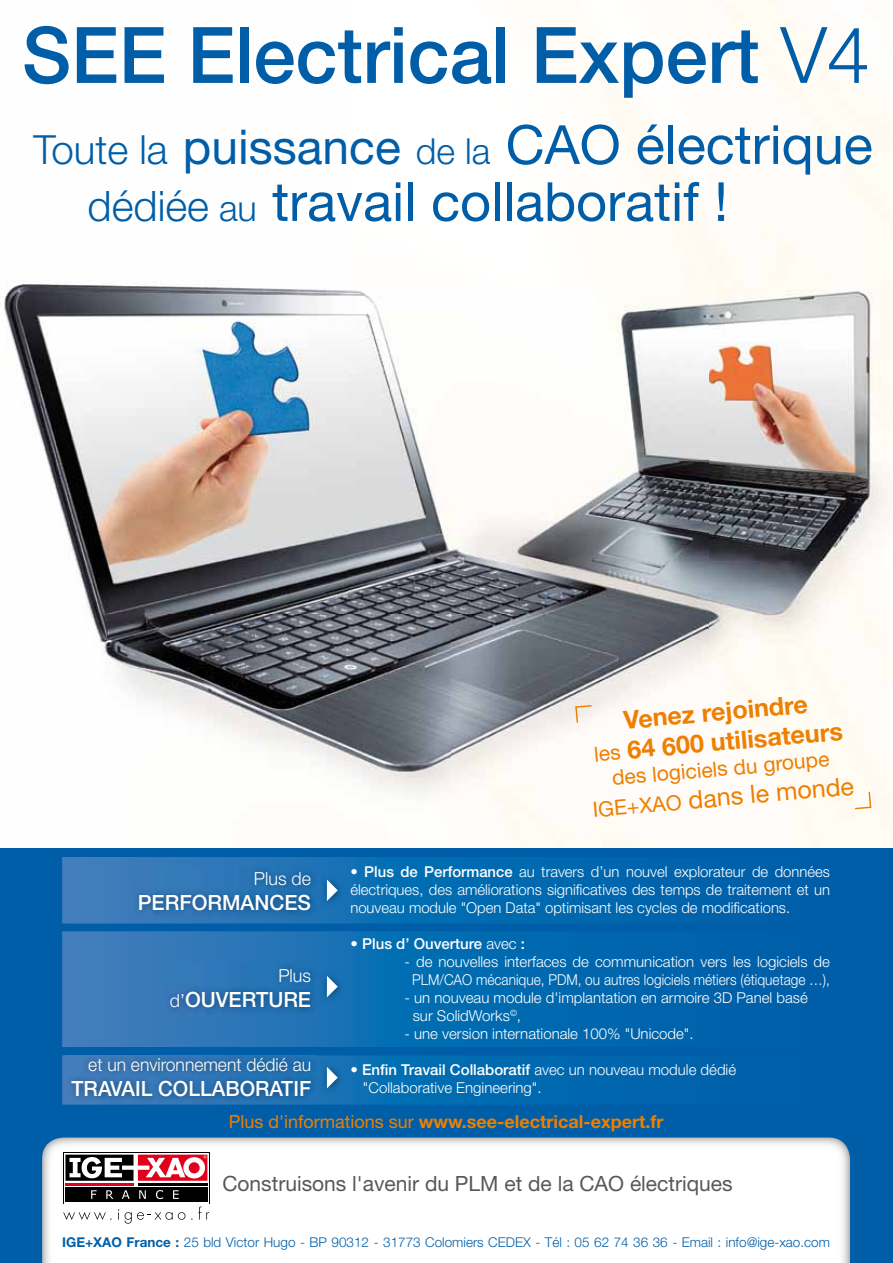
<style>
.page{position:relative;width:893px;height:1263px;background:#fff}
.page>*{position:absolute;margin:0;border:0;box-sizing:border-box;transform-origin:0 0}
.t1{font:500 78px "Helvetica Neue";color:#005ea8}
.t2{font:54px/57px "Helvetica Neue";color:#005ea8}
.t3{font:700 25.05px/30.2px "Helvetica Neue";color:#ee7f00;text-align:center}
.t4{font:25.05px "Helvetica Neue";color:#ee7f00}
.t5{font:21px "Helvetica Neue";color:#58585a}
.t6{font:500 21px "Helvetica Neue";color:#fff}
.t7{font:21px "Helvetica Neue";color:#ee7f00}
.t8{font:700 18px "Helvetica Neue";color:#ee7f00}
.t9{font:300 18px "Helvetica Neue";color:#fff}
.t10{font:300 15px/18px "Helvetica Neue";color:#fff}
.t11{font:500 15px "Helvetica Neue";color:#fff}
.t12{font:300 13.5px "Helvetica Neue";color:#005ea8}
.t13{font:6.6px "Myriad";color:#fff}
.s1{font-weight:300}
.s2{font-weight:300;font-size:40.2px}
.s3{font-size:48px}
.s4{font-weight:300;font-size:35.85px}
.s5{font-weight:300;font-size:42px}
.s6{font-weight:300;font-size:18px}
.s7{font-weight:400;font-size:21px}
.s8{font-size:21px}
.s9{font-weight:500}
.s10{font-weight:400}
.s11{font-weight:700}
</style>
<div class="page">
<img style="left:0;top:0;width:893px;height:848px">
<div style="left:0;top:848px;width:893px;height:415px;background:#005ea8"></div>
<svg style="left:62px;top:857px;width:485px;height:66px"></svg>
<svg style="left:62px;top:931px;width:485px;height:116px"></svg>
<img style="left:42px;top:1137px;width:808px;height:126px">
<div style="left:62px;top:1151px;width:148px;height:54px;background:#fff"></div>
<svg style="left:63px;top:1152px;width:146px;height:52px"></svg>
<svg style="left:64px;top:1153px;width:145px;height:50px"></svg>
<hr style="left:65px;top:1183px;width:68px;height:2px;background:#e2001a">
<hr style="left:138px;top:1183px;width:69px;height:2px;background:#000">
<svg style="left:65px;top:1154px;width:142px;height:27px"></svg>
<div style="left:65px;top:1187px;width:142px;height:14px;background:#000"></div>
<svg style="left:91px;top:1190px;width:6px;height:9px"></svg>
<svg style="left:106px;top:1190px;width:7px;height:9px"></svg>
<svg style="left:122px;top:1190px;width:8px;height:9px"></svg>
<svg style="left:139px;top:1190px;width:7px;height:9px"></svg>
<svg style="left:156px;top:1190px;width:7px;height:9px"></svg>
<svg style="left:173px;top:1190px;width:6px;height:9px"></svg>
<svg style="left:63px;top:1212px;width:48px;height:8px"></svg>
<svg style="left:118px;top:1209px;width:67px;height:15px"></svg>
<svg style="left:191px;top:1206px;width:18px;height:14px"></svg>
<img style="left:133px;top:866px;width:185px;height:52px">
<img style="left:165px;top:963px;width:152px;height:51px">
<img style="left:321px;top:873px;width:24px;height:34px">
<svg style="left:327px;top:879px;width:11px;height:22px"></svg>
<img style="left:321px;top:970px;width:24px;height:33px">
<svg style="left:327px;top:976px;width:11px;height:21px"></svg>
<svg style="left:62px;top:1055px;width:485px;height:49px"></svg>
<svg style="left:575px;top:705px;width:17px;height:18px"></svg>
<svg style="left:855px;top:792px;width:16px;height:17px"></svg>
<h1 class="t1" style="left:22px;top:9px;width:849px">SEE Electrical Expert <span class="s1">V4</span></h1>
<h2 class="t2" style="left:88px;top:115px;width:787px;text-indent:-54px"><span class="s2">Toute la</span> <span class="s3">puissance</span> <span class="s4">de la</span> CAO électrique <span class="s5">dédiée</span> <span class="s4">au</span> travail collaboratif !</h2>
<p class="t9" style="left:254px;top:868px;width:59px">Plus de</p>
<h3 class="t6" style="left:138px;top:890px;width:175px">PERFORMANCES</h3>
<p class="t9" style="left:278px;top:964px;width:34px">Plus</p>
<h3 class="t6" style="left:170px;top:987px;width:143px"><span class="s6">d’</span>OUVERTURE</h3>
<p class="t9" style="left:88px;top:1053px;width:224px">et un environnement dédié au</p>
<h3 class="t6" style="left:72px;top:1076px;width:241px">TRAVAIL COLLABORATIF</h3>
<h3 class="t3" style="left:590px;top:707px;width:251px;rotate:-5deg">Venez rejoindre<br><span class="s7">les</span> 64 600 utilisateurs</h3>
<h3 class="t7" style="left:611px;top:765px;width:219px;rotate:-5deg">des logiciels du groupe</h3>
<h3 class="t4" style="left:591px;top:793px;width:264px;rotate:-5deg"><span class="s8">IGE+XAO</span> dans le monde</h3>
<p class="t10" style="left:350px;top:862px;width:481px;text-align:justify"><span class="s9">• Plus de Performance</span> au travers d’un nouvel explorateur de données électriques, des améliorations significatives des temps de traitement et un nouveau module "Open Data" optimisant les cycles de modifications.</p>
<p class="t11" style="left:350px;top:935px;width:176px">• Plus d’ Ouverture <span class="s1">avec</span> :</p>
<p class="t10" style="left:404px;top:952px;width:427px;text-align:center">- de nouvelles interfaces de communication vers les logiciels de<br>PLM/CAO mécanique, PDM, ou autres logiciels métiers (étiquetage …),</p>
<p class="t10" style="left:413px;top:988px;width:397px;text-indent:-8px">- un nouveau module d'implantation en armoire 3D Panel basé sur SolidWorks<sup>©</sup>,</p>
<p class="t10" style="left:404px;top:1024px;width:291px">- une version internationale 100% "Unicode".</p>
<p class="t10" style="left:363px;top:1060px;width:375px;text-indent:-13px"><span class="s9">• Enfin Travail Collaboratif</span> avec un nouveau module dédié "Collaborative Engineering".</p>
<p class="t13" style="left:204px;top:1154px;width:5px">®</p>
<p class="t8" style="left:229px;top:1111px;width:436px"><span class="s10">Plus d'informations sur</span> www.see-electrical-expert.fr</p>
<h3 class="t5" style="left:222px;top:1171px;width:512px">Construisons l'avenir du PLM et de la CAO électriques</h3>
<p class="t12" style="left:62px;top:1234px;width:769px"><span class="s11">IGE+XAO France :</span> 25 bld Victor Hugo - BP 90312 - 31773 Colomiers CEDEX - Tél : 05 62 74 36 36 - Email : info@ige-xao.com</p>
</div>
